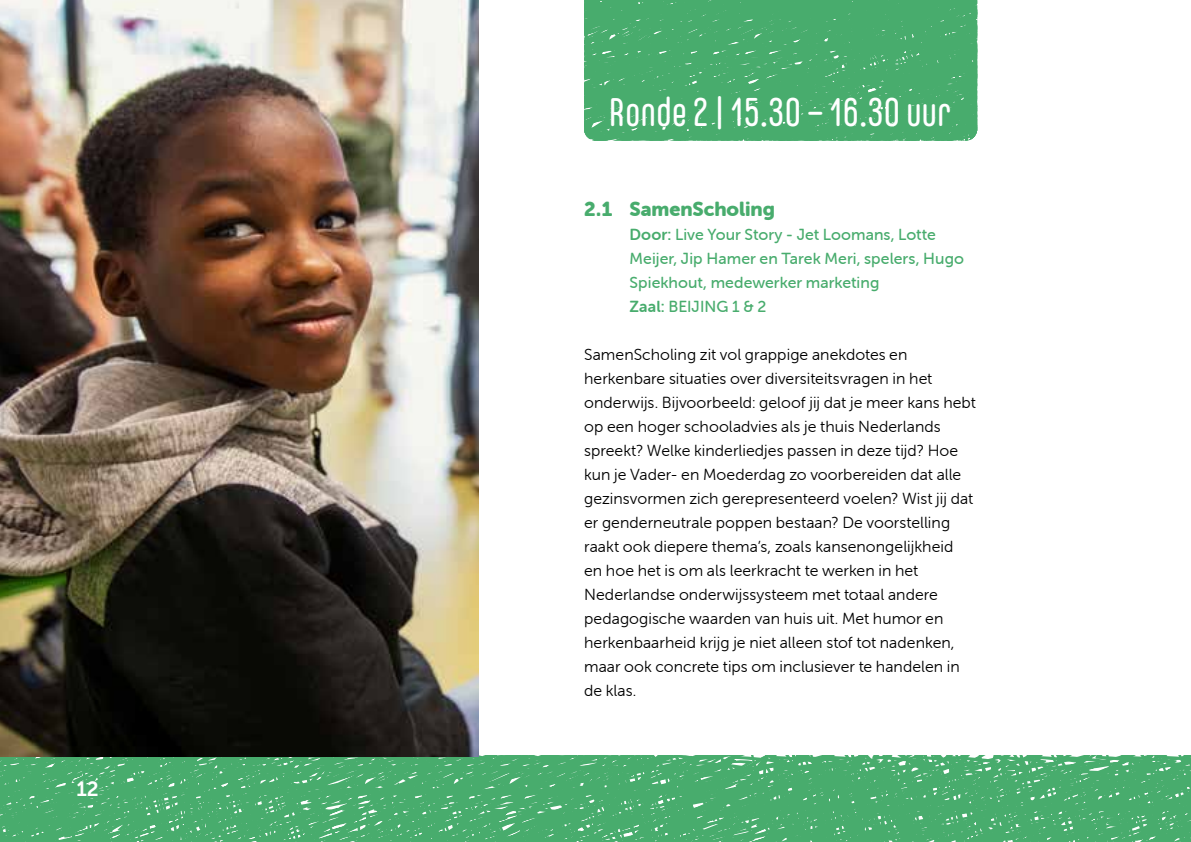
<style>
.page{position:relative;width:1191px;height:842px;background:#fff}
.page>*{position:absolute;margin:0;border:0;box-sizing:border-box;transform-origin:0 0}
.t1{font:40px "Carl Marx";letter-spacing:-.005em;color:#fff}
.t2{font:20.6px "Museo Sans 700";color:#fff}
.t3{font:20px "Museo Sans Rounded 900";color:#48ac6d}
.t4{font:16px/24px "Museo Sans Rounded 300";letter-spacing:.005em;color:#000}
.t5{font:16px/24px "Museo Sans Rounded 500";letter-spacing:.005em;color:#48ac6d}
.s1{font-family:"Museo Sans Rounded 700"}
</style>
<div class="page">
<svg style="left:0;top:755px;width:1191px;height:87px"></svg>
<div style="left:584px;top:0;width:393px;height:141px;background:#48ac6d"></div>
<img style="left:0;top:0;width:478px;height:757px">
<p class="t2" style="left:76px;top:778px;width:24px">12</p>
<h1 class="t1" style="left:608px;top:90px;width:344px">Ronde 2 | 15.30 – 16.30 uur</h1>
<p class="t3" style="left:584px;top:198px;width:192px">2.1 SamenScholing</p>
<p class="t5" style="left:629px;top:223px;width:336px"><span class="s1">Door:</span> Live Your Story - Jet Loomans, Lotte Meijer, Jip Hamer en Tarek Meri, spelers, Hugo Spiekhout, medewerker marketing<br><span class="s1">Zaal:</span> BEIJING 1 &amp; 2</p>
<p class="t4" style="left:584px;top:343px;width:393px">SamenScholing zit vol grappige anekdotes en herkenbare situaties over diversiteitsvragen in het onderwijs. Bijvoorbeeld: geloof jij dat je meer kans hebt op een hoger schooladvies als je thuis Nederlands spreekt? Welke kinderliedjes passen in deze tijd? Hoe kun je Vader- en Moederdag zo voorbereiden dat alle gezinsvormen zich gerepresenteerd voelen? Wist jij dat er genderneutrale poppen bestaan? De voorstelling raakt ook diepere thema’s, zoals kansenongelijkheid<br>en hoe het is om als leerkracht te werken in het Nederlandse onderwijssysteem met totaal andere pedagogische waarden van huis uit. Met humor en herkenbaarheid krijg je niet alleen stof tot nadenken, maar ook concrete tips om inclusiever te handelen in de klas.</p>
</div>
